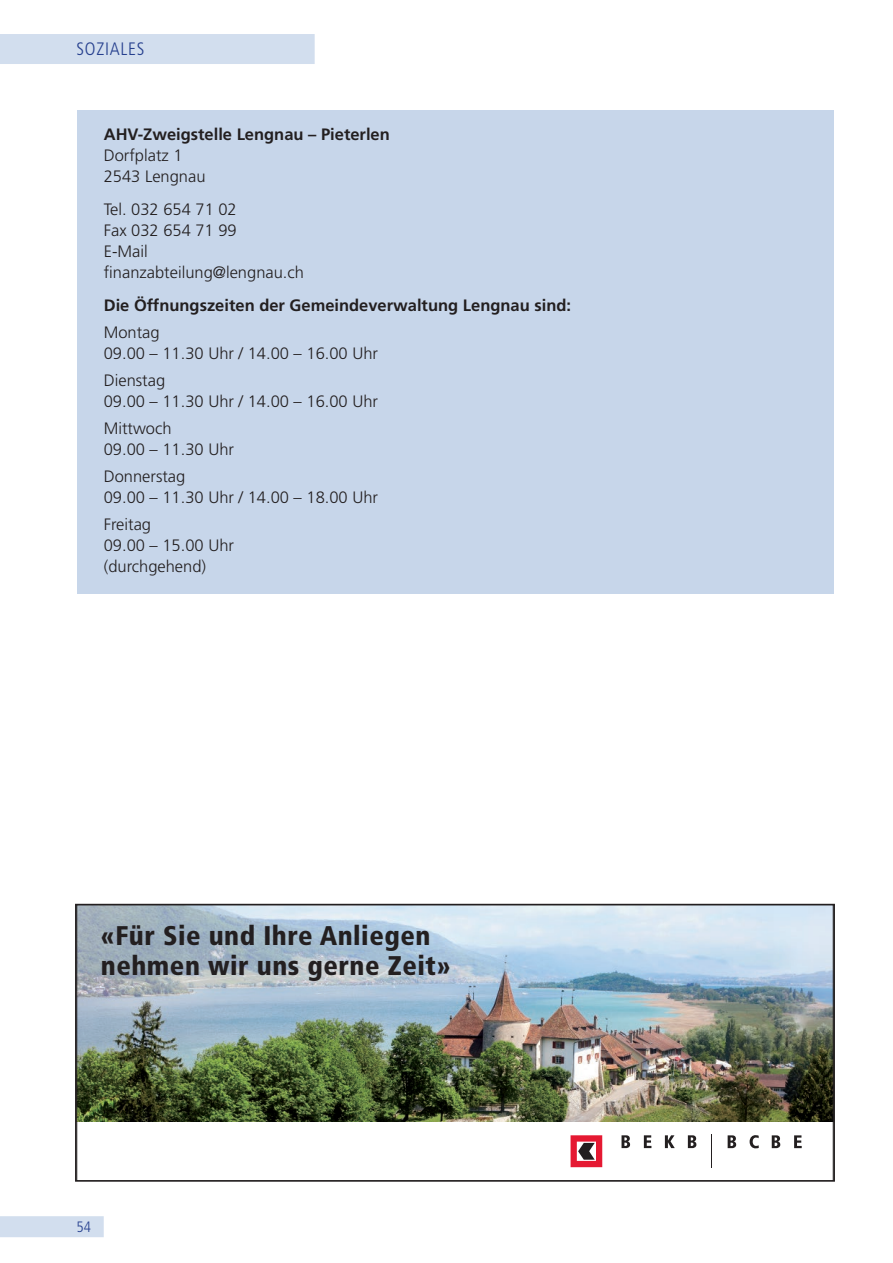
<style>
.page{position:relative;width:893px;height:1263px;background:#fff}
.page>*{position:absolute;margin:0;border:0;box-sizing:border-box;transform-origin:0 0}
.t1{font:900 condensed 27px/30px "Frutiger";letter-spacing:.02em;color:#231f20}
.t2{font:300 condensed 18px "Frutiger";letter-spacing:.04em;color:#253f8e}
.t3{font:300 16.5px/21px "Frutiger";color:#231f20}
.t4{font:700 16.5px "Frutiger";color:#231f20}
.t5{font:300 condensed 15px "Frutiger";color:#253f8e}
</style>
<div class="page">
<div style="left:77px;top:111px;width:756px;height:483px;background:#c7d6ea"></div>
<div style="left:0;top:1216px;width:104px;height:21px;background:#d2deee"></div>
<div style="left:0;top:34px;width:315px;height:30px;background:#d2deee"></div>
<img style="left:79px;top:907px;width:752px;height:215px">
<svg style="left:621px;top:1135px;width:9px;height:13px"></svg>
<svg style="left:644px;top:1135px;width:7px;height:13px"></svg>
<svg style="left:665px;top:1135px;width:10px;height:13px"></svg>
<svg style="left:688px;top:1135px;width:8px;height:13px"></svg>
<svg style="left:728px;top:1135px;width:8px;height:13px"></svg>
<svg style="left:750px;top:1135px;width:9px;height:13px"></svg>
<svg style="left:772px;top:1135px;width:8px;height:13px"></svg>
<svg style="left:794px;top:1135px;width:8px;height:13px"></svg>
<hr style="left:711px;top:1134px;width:1px;height:34px;background:#231f20">
<svg style="left:571px;top:1135px;width:31px;height:32px"></svg>
<div style="left:75px;top:904px;width:760px;height:278px;border:2px solid #231f20"></div>
<p class="t2" style="left:77px;top:38px;width:70px">SOZIALES</p>
<p class="t4" style="left:104px;top:125px;width:288px">AHV-Zweigstelle Lengnau – Pieterlen</p>
<p class="t3" style="left:104px;top:145px;width:103px">Dorfplatz 1<br>2543 Lengnau</p>
<p class="t3" style="left:104px;top:199px;width:202px">Tel. 032 654 71 02<br>Fax 032 654 71 99<br>E-Mail finanzabteilung@lengnau.ch</p>
<p class="t4" style="left:104px;top:296px;width:469px">Die Öffnungszeiten der Gemeindeverwaltung Lengnau sind:</p>
<p class="t3" style="left:104px;top:322px;width:276px">Montag<br>09.00 – 11.30 Uhr / 14.00 – 16.00 Uhr</p>
<p class="t3" style="left:104px;top:370px;width:276px">Dienstag<br>09.00 – 11.30 Uhr / 14.00 – 16.00 Uhr</p>
<p class="t3" style="left:104px;top:418px;width:132px">Mittwoch<br>09.00 – 11.30 Uhr</p>
<p class="t3" style="left:104px;top:466px;width:276px">Donnerstag<br>09.00 – 11.30 Uhr / 14.00 – 18.00 Uhr</p>
<p class="t3" style="left:104px;top:514px;width:132px">Freitag<br>09.00 – 15.00 Uhr (durchgehend)</p>
<h1 class="t1" style="left:101px;top:921px;width:351px">«Für Sie und Ihre Anliegen nehmen wir uns gerne Zeit»</h1>
<p class="t5" style="left:77px;top:1218px;width:16px">54</p>
</div>
